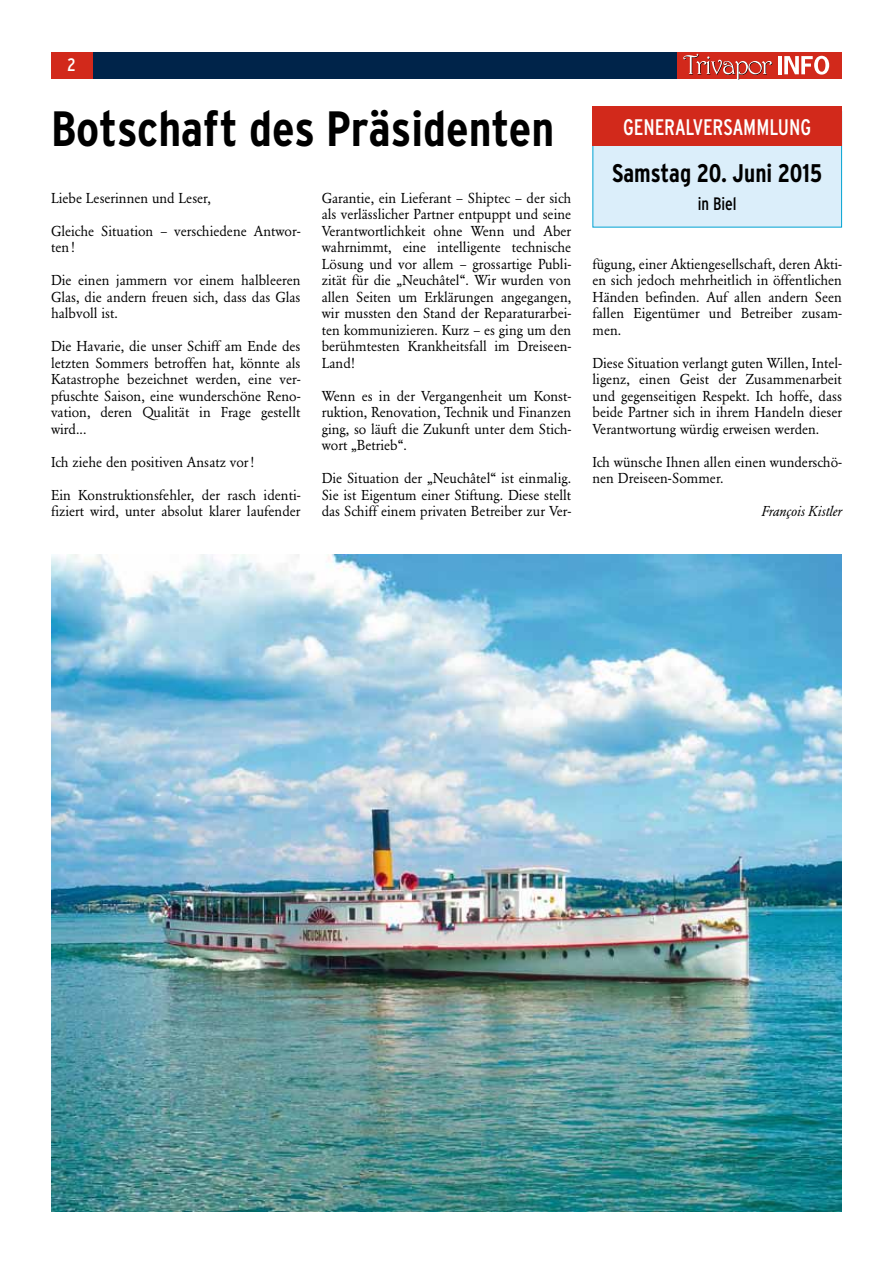
<style>
.page{position:relative;width:893px;height:1263px;background:#fff}
.page>*{position:absolute;margin:0;border:0;box-sizing:border-box;transform-origin:0 0}
.t1{font:700 condensed 49.5px "Interstate";color:#000}
.t2{font:700 condensed 25.5px "Interstate";color:#000;scale:.95 1}
.t3{font:condensed 22.5px "Interstate";color:#fff;scale:.95 1}
.t4{font:condensed 18px "Interstate";color:#000;scale:.95 1}
.t5{font:condensed 18px "Interstate";color:#fff}
.t6{font:14.25px/16.5px "Garamond BE";color:#000;text-align:justify}
.t7{font:italic 14.25px "Garamond BE";color:#000}
</style>
<div class="page">
<div style="left:51px;top:52px;width:791px;height:27px;background:#00244a"></div>
<div style="left:677px;top:52px;width:165px;height:27px;background:#d2291b"></div>
<div style="left:51px;top:52px;width:41px;height:27px;background:#d2291b"></div>
<svg style="left:683px;top:54px;width:89px;height:26px"></svg>
<hr style="left:778px;top:56px;width:4px;height:18px;background:#fff">
<svg style="left:784px;top:56px;width:45px;height:19px"></svg>
<img style="left:51px;top:554px;width:791px;height:658px">
<div style="left:592px;top:111px;width:250px;height:116px;background:#dbeefa"></div>
<div style="left:592px;top:106px;width:250px;height:40px;background:#d2291b"></div>
<p class="t5" style="left:67px;top:54px;width:10px">2</p>
<h1 class="t1" style="left:51px;top:101px;width:505px">Botschaft des Präsidenten</h1>
<h3 class="t3" style="left:623px;top:115px;width:107px">GENERALVERSAMM</h3>
<h3 class="t3" style="left:769px;top:115px;width:33px">LUNG</h3>
<h2 class="t2" style="left:612px;top:159px;width:223px">Samstag 20. Juni 2015</h2>
<p class="t4" style="left:698px;top:193px;width:42px">IN BIEL</p>
<p class="t6" style="left:322px;top:189px;width:251px">Garantie, ein Lieferant – Shiptec – der sich als verlässlicher Partner entpuppt und seine Verantwortlichkeit ohne Wenn und Aber wahrnimmt, eine intelligente technische Lösung und vor allem – grossartige Publi&shy;zität für die „Neuchâtel“. Wir wurden von allen Seiten um Erklärungen angegangen, wir mussten den Stand der Reparaturarbei&shy;ten kommunizieren. Kurz – es ging um den berühmtesten Krankheitsfall im Dreiseen-Land!</p>
<p class="t6" style="left:322px;top:387px;width:251px">Wenn es in der Vergangenheit um Konst&shy;ruktion, Renovation, Technik und Finanzen ging, so läuft die Zukunft unter dem Stich&shy;wort „Betrieb“.</p>
<p class="t6" style="left:322px;top:470px;width:251px">Die Situation der „Neuchâtel“ ist einmalig.<br>Sie ist Eigentum einer Stiftung. Diese stellt das Schiff einem privaten Betreiber zur Ver-</p>
<p class="t6" style="left:51px;top:189px;width:161px">Liebe Leserinnen und Leser,</p>
<p class="t6" style="left:51px;top:222px;width:251px">Gleiche Situation – verschiedene Antwor&shy;ten!</p>
<p class="t6" style="left:51px;top:272px;width:251px">Die einen jammern vor einem halbleeren Glas, die andern freuen sich, dass das Glas halbvoll ist.</p>
<p class="t6" style="left:51px;top:338px;width:251px">Die Havarie, die unser Schiff am Ende des letzten Sommers betroffen hat, könnte als Katastrophe bezeichnet werden, eine ver&shy;pfuschte Saison, eine wunderschöne Reno&shy;vation, deren Qualität in Frage gestellt wird...</p>
<p class="t6" style="left:51px;top:453px;width:205px">Ich ziehe den positiven Ansatz vor!</p>
<p class="t6" style="left:51px;top:486px;width:251px">Ein Konstruktionsfehler, der rasch identi&shy;fiziert wird, unter absolut klarer laufender</p>
<p class="t6" style="left:592px;top:255px;width:251px">fügung, einer Aktiengesellschaft, deren Akti&shy;en sich jedoch mehrheitlich in öffentlichen Händen befinden. Auf allen andern Seen fallen Eigentümer und Betreiber zusam&shy;men.</p>
<p class="t6" style="left:592px;top:354px;width:251px">Diese Situation verlangt guten Willen, Intel&shy;ligenz, einen Geist der Zusammenarbeit und gegenseitigen Respekt. Ich hoffe, dass beide Partner sich in ihrem Handeln dieser Verantwortung würdig erweisen werden.</p>
<p class="t6" style="left:592px;top:453px;width:251px">Ich wünsche Ihnen allen einen wunderschö&shy;nen Dreiseen-Sommer.</p>
<p class="t7" style="left:761px;top:503px;width:82px">François Kistler</p>
</div>
